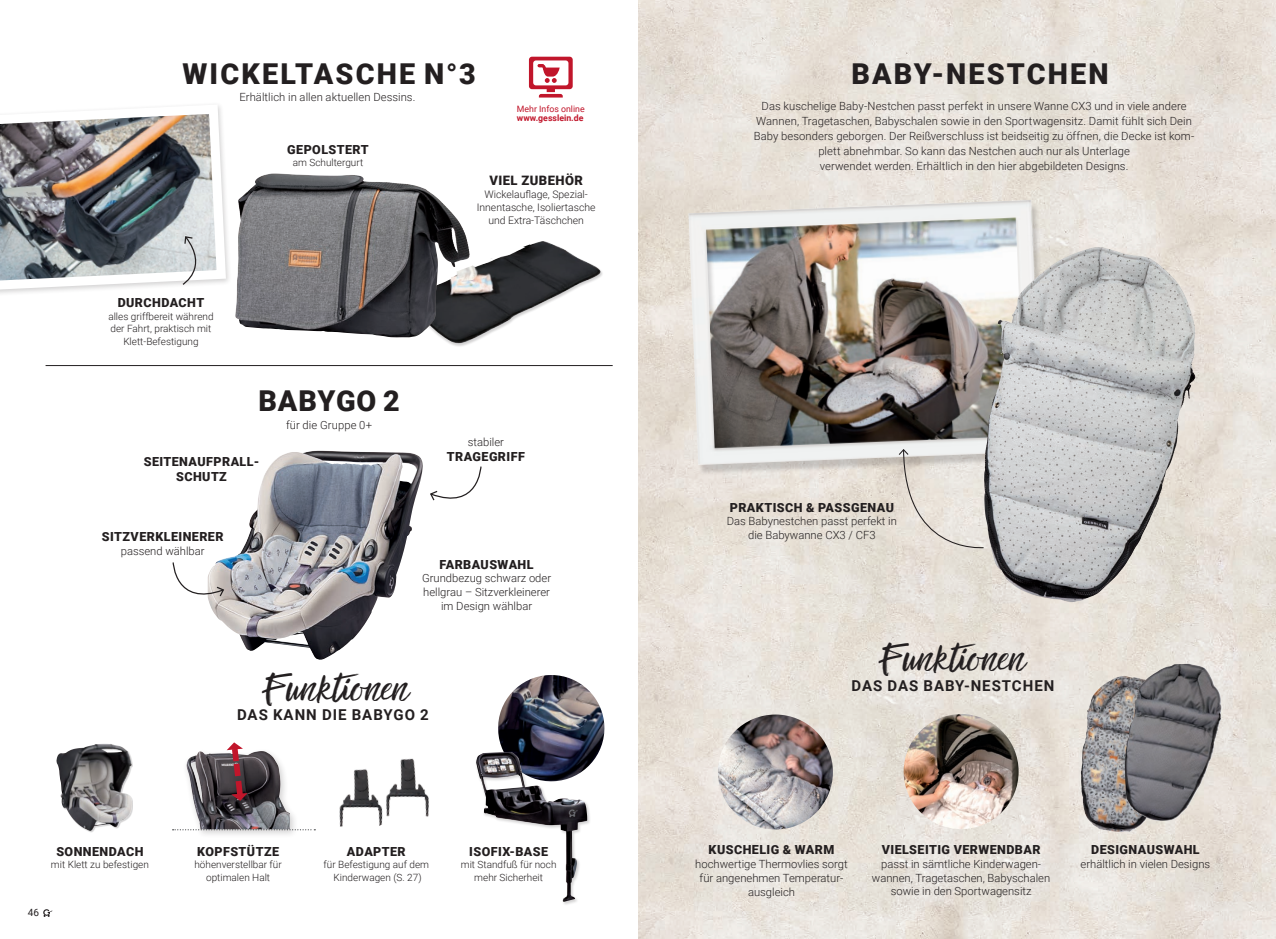
<style>
.page{position:relative;width:1276px;height:939px;background:#fff}
.page>*{position:absolute;margin:0;border:0;box-sizing:border-box;transform-origin:0 0}
.t1{font:32px "Rebel";color:#231f20}
.t2{font:900 28.75px "Roboto";letter-spacing:.075em;color:#231f20}
.t3{font:700 15px "Roboto";letter-spacing:.065em;color:#231f20}
.t4{font:900 13px "Roboto";letter-spacing:.035em;color:#231f20}
.t5{font:900 12.5px/15px "Roboto";letter-spacing:.035em;color:#231f20;text-align:center}
.t6{font:300 11.25px/13.8px "Roboto";color:#231f20;text-align:center}
.t7{font:300 10.38px/13px "Roboto";color:#231f20;text-align:center}
.t8{font:300 10px/12.5px "Roboto";color:#231f20;text-align:center}
.t9{font:10px "Roboto";color:#231f20}
.t10{font:8.75px "Roboto";color:#c1162b}
.t11{font:700 8.75px "Roboto";color:#c1162b}
</style>
<div class="page">
<svg style="left:43px;top:909px;width:10px;height:8px"></svg>
<img style="left:638px;top:0;width:638px;height:939px">
<div style="left:406px;top:241px;width:198px;height:106px;background:#231f20;opacity:.2"></div>
<img style="left:405px;top:241px;width:198px;height:103px">
<img style="left:235px;top:173px;width:200px;height:164px">
<img style="left:0;top:105px;width:229px;height:189px">
<img style="left:498px;top:675px;width:107px;height:90px">
<img style="left:211px;top:451px;width:212px;height:209px">
<svg style="left:172px;top:561px;width:53px;height:46px"></svg>
<svg style="left:430px;top:466px;width:52px;height:35px"></svg>
<div style="left:182px;top:748px;width:116px;height:91px;background:#231f20;opacity:.2"></div>
<img style="left:186px;top:751px;width:104px;height:78px">
<svg style="left:226px;top:742px;width:22px;height:59px"></svg>
<img style="left:389px;top:758px;width:40px;height:59px">
<img style="left:339px;top:769px;width:50px;height:58px">
<svg style="left:173px;top:829px;width:142px;height:1px"></svg>
<div style="left:56px;top:744px;width:77px;height:89px;background:#231f20;opacity:.2"></div>
<img style="left:56px;top:744px;width:76px;height:87px">
<div style="left:475px;top:752px;width:115px;height:154px;background:#231f20;opacity:.2"></div>
<img style="left:476px;top:752px;width:111px;height:150px">
<svg style="left:529px;top:57px;width:44px;height:41px"></svg>
<hr style="left:46px;top:365px;width:566px;height:1px;background:#231f20">
<img style="left:687px;top:198px;width:363px;height:286px">
<img style="left:718px;top:715px;width:115px;height:114px;border-radius:57px">
<img style="left:903px;top:714px;width:115px;height:115px;border-radius:57px">
<img style="left:993px;top:247px;width:102px;height:153px">
<svg style="left:897px;top:448px;width:87px;height:105px;background:#e2ddd6"></svg>
<img style="left:1081px;top:676px;width:41px;height:96px">
<img style="left:1129px;top:664px;width:45px;height:64px">
<h2 class="t2" style="left:182px;top:53px;width:295px">WICKELTASCHE N°3</h2>
<h2 class="t2" style="left:851px;top:53px;width:258px">BABY-NESTCHEN</h2>
<p class="t6" style="left:239px;top:90px;width:178px">Erhältlich in allen aktuellen Dessins.</p>
<p class="t5" style="left:287px;top:141px;width:83px">GEPOLSTERT</p>
<p class="t8" style="left:293px;top:156px;width:72px">am Schultergurt</p>
<p class="t10" style="left:517px;top:102px;width:69px">Mehr Infos online</p>
<p class="t11" style="left:517px;top:112px;width:68px">www.gesslein.de</p>
<p class="t4" style="left:489px;top:171px;width:95px">VIEL ZUBEHÖR</p>
<p class="t7" style="left:477px;top:188px;width:120px">Wickelauflage, Spezial-<br>Innentasche, Isoliertasche und Extra-Täschchen</p>
<p class="t5" style="left:118px;top:295px;width:88px">DURCHDACHT</p>
<p class="t8" style="left:108px;top:309px;width:107px">alles griffbereit während der Fahrt, praktisch mit<br>Klett-Befestigung</p>
<h2 class="t2" style="left:258px;top:381px;width:143px">BABYGO 2</h2>
<p class="t6" style="left:286px;top:417px;width:88px">für die Gruppe 0+</p>
<p class="t5" style="left:144px;top:454px;width:117px">SEITENAUFPRALL-<br>SCHUTZ</p>
<p class="t5" style="left:102px;top:529px;width:123px">SITZVERKLEINERER</p>
<p class="t6" style="left:121px;top:543px;width:85px">passend wählbar</p>
<p class="t6" style="left:468px;top:435px;width:38px">stabiler</p>
<p class="t5" style="left:447px;top:449px;width:80px">TRAGEGRIFF</p>
<p class="t5" style="left:439px;top:556px;width:95px">FARBAUSWAHL</p>
<p class="t6" style="left:422px;top:571px;width:131px">Grundbezug schwarz oder hellgrau – Sitzverkleinerer im Design wählbar</p>
<h1 class="t1" style="left:262px;top:664px;width:149px">Funktionen</h1>
<h3 class="t3" style="left:237px;top:704px;width:193px">DAS KANN DIE BABYGO 2</h3>
<p class="t6" style="left:754px;top:98px;width:442px;line-height:15px">Das kuschelige Baby-Nestchen passt perfekt in unsere Wanne CX3 und in viele andere Wannen, Tragetaschen, Babyschalen sowie in den Sportwagensitz. Damit fühlt sich Dein Baby besonders geborgen. Der Reißverschluss ist beidseitig zu öffnen, die Decke ist kom&shy;plett abnehmbar. So kann das Nestchen auch nur als Unterlage<br>verwendet werden. Erhältlich in den hier abgebildeten Designs.</p>
<p class="t5" style="left:730px;top:499px;width:166px">PRAKTISCH &amp; PASSGENAU</p>
<p class="t6" style="left:727px;top:514px;width:172px">Das Babynestchen passt perfekt in die Babywanne CX3 / CF3</p>
<h1 class="t1" style="left:879px;top:635px;width:149px">Funktionen</h1>
<h3 class="t3" style="left:851px;top:675px;width:204px">DAS DAS BABY-NESTCHEN</h3>
<p class="t5" style="left:56px;top:843px;width:89px">SONNENDACH</p>
<p class="t8" style="left:51px;top:858px;width:99px">mit Klett zu befestigen</p>
<p class="t9" style="left:28px;top:906px;width:13px">46</p>
<p class="t5" style="left:197px;top:843px;width:83px">KOPFSTÜTZE</p>
<p class="t8" style="left:194px;top:858px;width:89px">höhenverstellbar für optimalen Halt</p>
<p class="t5" style="left:347px;top:843px;width:60px">ADAPTER</p>
<p class="t8" style="left:324px;top:858px;width:107px">für Befestigung auf dem<br>Kinderwagen (S. 27)</p>
<p class="t5" style="left:469px;top:843px;width:80px">ISOFIX-BASE</p>
<p class="t8" style="left:461px;top:858px;width:97px">mit Standfuß für noch mehr Sicherheit</p>
<p class="t5" style="left:708px;top:842px;width:127px">KUSCHELIG &amp; WARM</p>
<p class="t6" style="left:695px;top:857px;width:154px">hochwertige Thermovlies sorgt für angenehmen Temperatur&shy;ausgleich</p>
<p class="t5" style="left:881px;top:842px;width:160px">VIELSEITIG VERWENDBAR</p>
<p class="t6" style="left:872px;top:856px;width:180px">passt in sämtliche Kinderwagen&shy;wannen, Tragetaschen, Babyschalen sowie in den Sportwagensitz</p>
<p class="t5" style="left:1091px;top:842px;width:110px">DESIGNAUSWAHL</p>
<p class="t6" style="left:1080px;top:857px;width:131px">erhältlich in vielen Designs</p>
</div>
